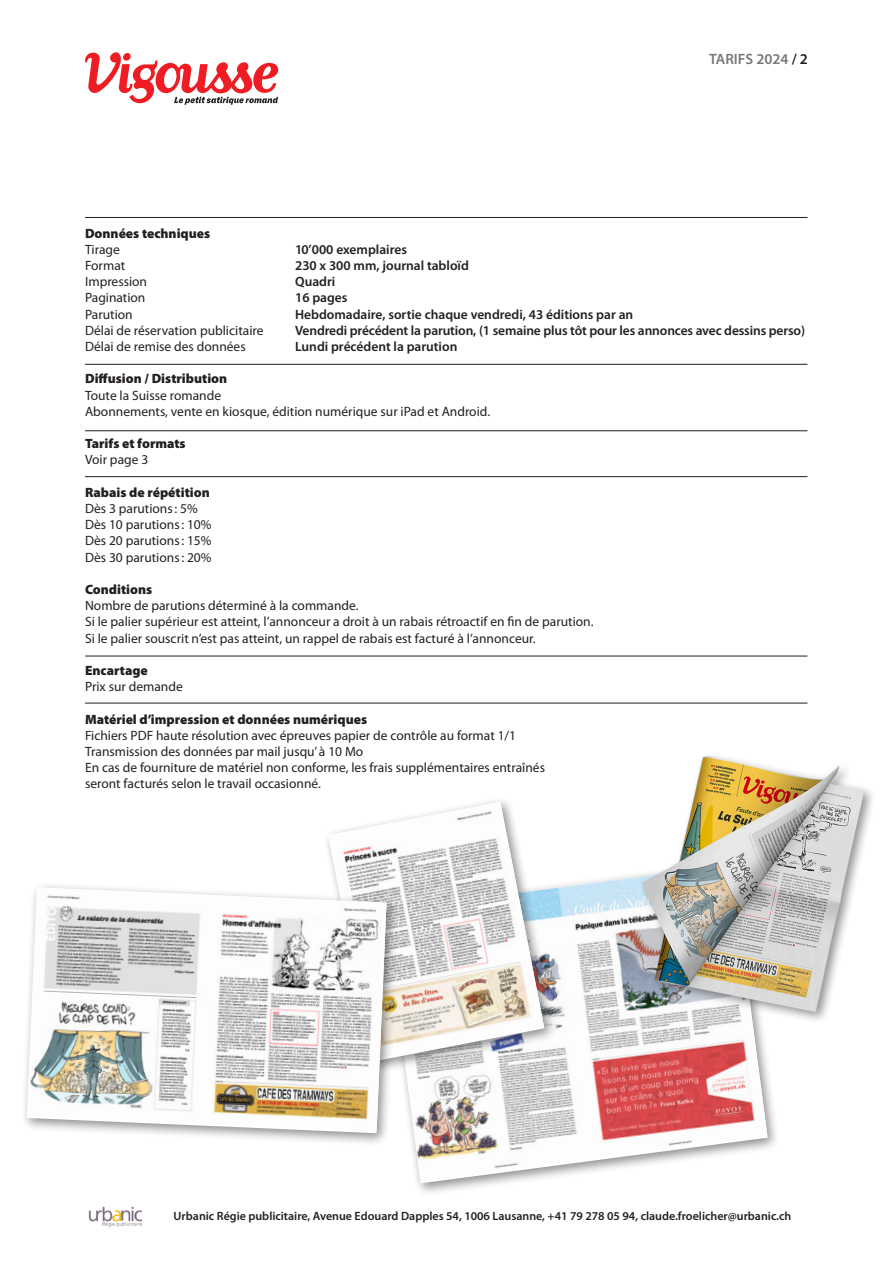
<style>
.page{position:relative;width:893px;height:1263px;background:#fff}
.page>*{position:absolute;margin:0;border:0;box-sizing:border-box;transform-origin:0 0}
.t1{font:600 15px "Myriad Pro";color:#76787b}
.t2{font:13.5px/16.2px "Myriad Pro";color:#231f20}
.t3{font:600 13.5px/16.2px "Myriad Pro";color:#231f20}
.t4{font:900 13.5px "Myriad Pro";color:#231f20}
.t5{font:600 12px "Myriad Pro";color:#231f20}
.s1{color:#231f20}
</style>
<div class="page">
<div style="left:379px;top:859px;width:401px;height:337px;background:#231f20;opacity:.5"></div>
<img style="left:385px;top:865px;width:382px;height:316px">
<hr style="left:85px;top:364px;width:722px;height:1px;background:#231f20">
<hr style="left:85px;top:217px;width:722px;height:1px;background:#231f20">
<hr style="left:85px;top:430px;width:722px;height:1px;background:#231f20">
<hr style="left:85px;top:656px;width:722px;height:1px;background:#231f20">
<hr style="left:85px;top:476px;width:722px;height:1px;background:#231f20">
<hr style="left:85px;top:703px;width:722px;height:1px;background:#231f20">
<div style="left:323px;top:796px;width:234px;height:278px;background:#231f20;opacity:.5"></div>
<img style="left:328px;top:802px;width:216px;height:258px">
<img style="left:88px;top:1206px;width:55px;height:21px">
<div style="left:21px;top:881px;width:379px;height:265px;background:#231f20;opacity:.5"></div>
<img style="left:27px;top:888px;width:360px;height:243px">
<svg style="left:85px;top:52px;width:194px;height:53px"></svg>
<img style="left:607px;top:755px;width:266px;height:269px">
<p class="t1" style="left:709px;top:49px;width:100px">TARIFS 2024 <span class="s1">/ 2</span></p>
<p class="t4" style="left:85px;top:224px;width:127px">Données techniques</p>
<p class="t2" style="left:85px;top:241px;width:180px">Tirage<br>Format<br>Impression<br>Pagination<br>Parution<br>Délai de réservation publicitaire<br>Délai de remise des données</p>
<p class="t4" style="left:85px;top:370px;width:144px">Diffusion / Distribution</p>
<p class="t2" style="left:85px;top:387px;width:407px">Toute la Suisse romande<br>Abonnements, vente en kiosque, édition numérique sur iPad et Android.</p>
<p class="t4" style="left:85px;top:435px;width:102px">Tarifs et formats</p>
<p class="t2" style="left:85px;top:452px;width:65px">Voir page 3</p>
<p class="t4" style="left:85px;top:483px;width:126px">Rabais de répétition</p>
<p class="t2" style="left:85px;top:500px;width:128px">Dès 3 parutions: 5%<br>Dès 10 parutions: 10%<br>Dès 20 parutions: 15%<br>Dès 30 parutions: 20%</p>
<p class="t4" style="left:85px;top:580px;width:69px">Conditions</p>
<p class="t2" style="left:85px;top:597px;width:510px">Nombre de parutions déterminé à la commande.<br>Si le palier supérieur est atteint, l’annonceur a droit à un rabais rétroactif en fin de parution.<br>Si le palier souscrit n’est pas atteint, un rappel de rabais est facturé à l’annonceur.</p>
<p class="t4" style="left:85px;top:661px;width:64px">Encartage</p>
<p class="t2" style="left:85px;top:678px;width:99px">Prix sur demande</p>
<p class="t4" style="left:85px;top:710px;width:284px">Matériel d’impression et données numériques</p>
<p class="t2" style="left:85px;top:727px;width:461px">Fichiers PDF haute résolution avec épreuves papier de contrôle au format 1/1<br>Transmission des données par mail jusqu’ à 10 Mo<br>En cas de fourniture de matériel non conforme, les frais supplémentaires entraînés seront facturés selon le travail occasionné.</p>
<p class="t3" style="left:295px;top:241px;width:511px">10’000 exemplaires<br>230 x 300 mm, journal tabloïd<br>Quadri<br>16 pages<br>Hebdomadaire, sortie chaque vendredi, 43 éditions par an<br>Vendredi précédent la parution, (1 semaine plus tôt pour les annonces avec dessins perso)<br>Lundi précédent la parution</p>
<p class="t5" style="left:174px;top:1209px;width:619px">Urbanic Régie publicitaire, Avenue Edouard Dapples 54, 1006 Lausanne, +41 79 278 05 94, claude.froelicher@urbanic.ch</p>
</div>
